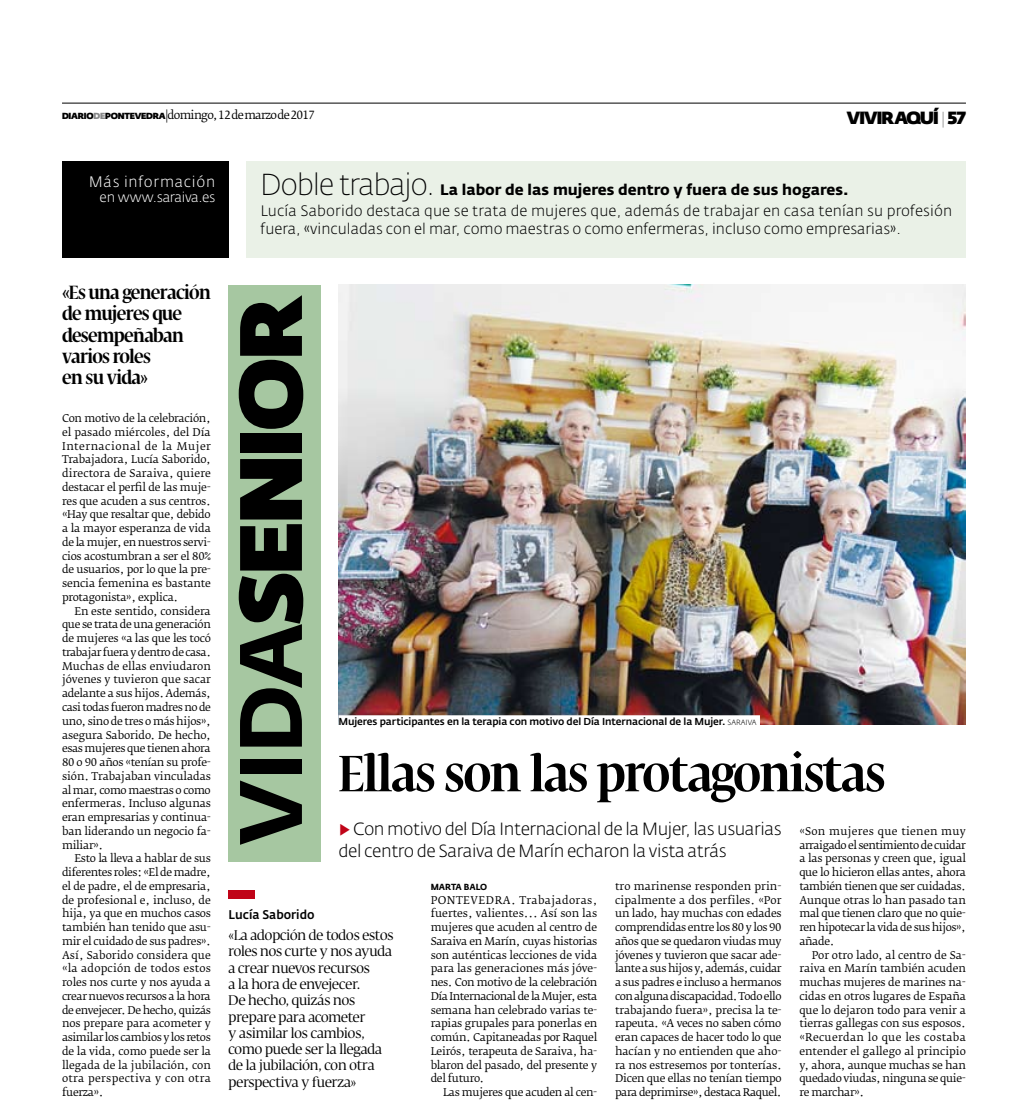
<style>
.page{position:relative;width:1028px;height:1119px;background:#fff}
.page>*{position:absolute;margin:0;border:0;box-sizing:border-box;transform-origin:0 0}
.t1{font:800 87.5px "Fe Sa Dis";letter-spacing:-.02em;color:#000}
.t2{font:600 condensed 50px "Fedra Serif Display";letter-spacing:-.02em;color:#000;scale:1.09 1}
.t3{font:600 condensed 18.75px/21.2px "Fedra Serif Display";letter-spacing:-.03em;color:#000;scale:1.1 1}
.t4{font:300 17.5px/22.5px "Fedra Sans Alt Std";letter-spacing:-.025em;color:#000}
.t5{font:800 17.5px "Fe Sa Dis";letter-spacing:-.045em;color:#000}
.t6{font:300 15px/21px "Fedra Sans Alt Std";letter-spacing:.01em;color:#000}
.t7{font:300 15px "Fedra Sans Alt Std";letter-spacing:.05em;color:#fff}
.t8{font:13.75px/16.2px "Fedra Serif Display";color:#000}
.t9{font:300 13.75px "Fedra Sans Alt Std";color:#fff}
.t10{font:500 12.5px "Fedra Sans Alt Std";color:#000;scale:.95 1}
.t11{font:11.25px "Fedra Serif B Std";letter-spacing:-.065em;color:#000}
.t12{font:10.62px/13.8px "Fedra Serif B Std";letter-spacing:-.03em;color:#000;text-align:justify}
.t13{font:500 10px "Fedra Sans Alt Std";letter-spacing:-.01em;color:#000}
.t14{font:700 8.75px "Fedra Sans Alt Std";color:#000;scale:.95 1}
.s1{font-family:"Fe Sa Dis";font-weight:800;font-size:8.75px}
.s2{font-family:"Fe Sa Dis";font-weight:800;font-size:8.75px;color:#878889}
.s3{font-family:"Fe Sa Dis Hairline Com";font-weight:400;font-style:italic;font-size:16.25px}
.s4{font-family:"Fe Sa Dis";font-weight:100;font-size:30px}
.s5{font-weight:700}
.s6{font-family:"Fedra Sans Alt Std";font-weight:700}
.s7{font-weight:300;font-size:7.5px}
.s8{color:#c00418}
</style>
<div class="page">
<div style="left:229px;top:285px;width:92px;height:577px;background:#a6c7a1"></div>
<div style="left:246px;top:162px;width:720px;height:96px;background:#eaf1e7"></div>
<div style="left:62px;top:162px;width:167px;height:96px;background:#000"></div>
<img style="left:338px;top:284px;width:628px;height:440px">
<div style="left:338px;top:715px;width:422px;height:11px;background:#fff"></div>
<div style="left:229px;top:889px;width:26px;height:9px;background:#c00418"></div>
<hr style="left:62px;top:103px;width:904px;height:1px;background:#000">
<p class="t11" style="left:62px;top:108px;width:255px"><span class="s1">DIARIO</span><span class="s2">DE</span><span class="s1">PONTEVEDRA</span>|domingo, 12 de marzo de 2017</p>
<h3 class="t5" style="left:846px;top:107px;width:121px">VIVIR AQUÍ <span class="s3">|</span> 57</h3>
<h3 class="t7" style="left:89px;top:172px;width:128px">Más información</h3>
<p class="t9" style="left:100px;top:189px;width:117px">en www.saraiva.es</p>
<h3 class="t6" style="left:260px;top:179px;width:693px"><span class="s4">Doble trabajo.</span> <span class="s5">La labor de las mujeres dentro y fuera de sus hogares.<br></span>Lucía Saborido destaca que se trata de mujeres que, además de trabajar en casa tenían su profesión</h3>
<h3 class="t6" style="left:260px;top:218px;width:642px">fuera, «vinculadas con el mar, como maestras o como enfermeras, incluso como empresarias».</h3>
<h3 class="t3" style="left:62px;top:284px;width:137px">«Es una generación de mujeres que desempeñaban varios roles<br>en su vida»</h3>
<p class="t12" style="left:62px;top:411px;width:150px">Con motivo de la celebración, el pasado miércoles, del Día Internacional de la Mujer Trabajadora, Lucía Saborido, directora de Saraiva, quiere destacar el perfil de las muje&shy;res que acuden a sus centros. «Hay que resaltar que, debido a la mayor esperanza de vida de la mujer, en nuestros servi&shy;cios acostumbran a ser el 80% de usuarios, por lo que la pre&shy;sencia femenina es bastante protagonista», explica.</p>
<p class="t12" style="left:62px;top:604px;width:150px;text-indent:12px">En este sentido, considera que se trata de una generación de mujeres «a las que les tocó trabajar fuera y dentro de casa.<br>Muchas de ellas enviudaron jóvenes y tuvieron que sacar adelante a sus hijos. Además, casi todas fueron madres no de uno, sino de tres o más hijos», asegura Saborido. De hecho, esas mujeres que tienen ahora 80 o 90 años «tenían su profe&shy;sión. Trabajaban vinculadas al mar, como maestras o como enfermeras. Incluso algunas eran empresarias y continua&shy;ban liderando un negocio fa&shy;miliar».</p>
<p class="t12" style="left:62px;top:851px;width:150px;text-indent:12px">Esto la lleva a hablar de sus diferentes roles: «El de madre, el de padre, el de empresaria, de profesional e, incluso, de hija, ya que en muchos casos también han tenido que asu&shy;mir el cuidado de sus padres».<br>Así, Saborido considera que «la adopción de todos estos roles nos curte y nos ayuda a crear nuevos recursos a la hora de envejecer. De hecho, quizás nos prepare para acometer y asimilar los cambios y los retos de la vida, como puede ser la llegada de la jubilación, con otra perspectiva y con otra fuerza».</p>
<h1 class="t1" style="left:216px;top:845px;width:551px;rotate:-90deg"><span class="s6">vida</span>SENIOR</h1>
<p class="t13" style="left:338px;top:715px;width:419px">Mujeres participantes en la terapia con motivo del Día Internacional de la Mujer. <span class="s7">saraiva</span></p>
<h2 class="t2" style="left:338px;top:745px;width:503px">Ellas son las protagonistas</h2>
<h3 class="t4" style="left:338px;top:817px;width:444px"><span class="s8">▶</span> Con motivo del Día I nternacional de la Mujer, las usuarias del centro de Saraiva de Marín echaron la vista atrás</h3>
<p class="t12" style="left:799px;top:824px;width:168px">«Son mujeres que tienen muy arraigado el sentimiento de cuidar a las personas y creen que, igual que lo hicieron ellas antes, ahora también tienen que ser cuidadas.<br>Aunque otras lo han pasado tan mal que tienen claro que no quie&shy;ren hipotecar la vida de sus hijos», añade.</p>
<p class="t12" style="left:799px;top:948px;width:168px;text-indent:12px">Por otro lado, al centro de Sa&shy;raiva en Marín también acuden muchas mujeres de marines na&shy;cidas en otros lugares de España que lo dejaron todo para venir a tierras gallegas con sus esposos. «Recuerdan lo que les costaba entender el gallego al principio y, ahora, aunque muchas se han quedado viudas, ninguna se quie&shy;re marchar».</p>
<p class="t12" style="left:615px;top:879px;width:168px">tro marinense responden prin&shy;cipalmente a dos perfiles. «Por un lado, hay muchas con edades comprendidas entre los 80 y los 90 años que se quedaron viudas muy jóvenes y tuvieron que sacar ade&shy;lante a sus hijos y, además, cuidar a sus padres e incluso a hermanos con alguna discapacidad. Todo ello trabajando fuera», precisa la te&shy;rapeuta. «A veces no saben cómo eran capaces de hacer todo lo que hacían y no entienden que aho&shy;ra nos estresemos por tonterías.<br>Dicen que ellas no tenían tiempo para deprimirse», destaca Raquel.</p>
<p class="t14" style="left:431px;top:881px;width:61px">marta balo</p>
<p class="t12" style="left:431px;top:893px;width:168px">PONTEVEDRA. Trabajadoras, fuertes, valientes... Así son las mujeres que acuden al centro de Saraiva en Marín, cuyas historias son auténticas lecciones de vida para las generaciones más jóve&shy;nes. Con motivo de la celebración Día Internacional de la Mujer, esta semana han celebrado varias te&shy;rapias grupales para ponerlas en común. Capitaneadas por Raquel Leirós, terapeuta de Saraiva, ha&shy;blaron del pasado, del presente y del futuro.</p>
<p class="t12" style="left:443px;top:1085px;width:156px">Las mujeres que acuden al cen-</p>
<p class="t10" style="left:229px;top:906px;width:92px">Lucía Saborido</p>
<p class="t8" style="left:229px;top:928px;width:166px">«La adopción de todos estos roles nos curte y nos ayuda a crear nuevos recursos<br>a la hora de envejecer.<br>De hecho, quizás nos prepare para acometer<br>y asimilar los cambios, como puede ser la llegada de la jubilación, con otra perspectiva y fuerza»</p>
</div>
